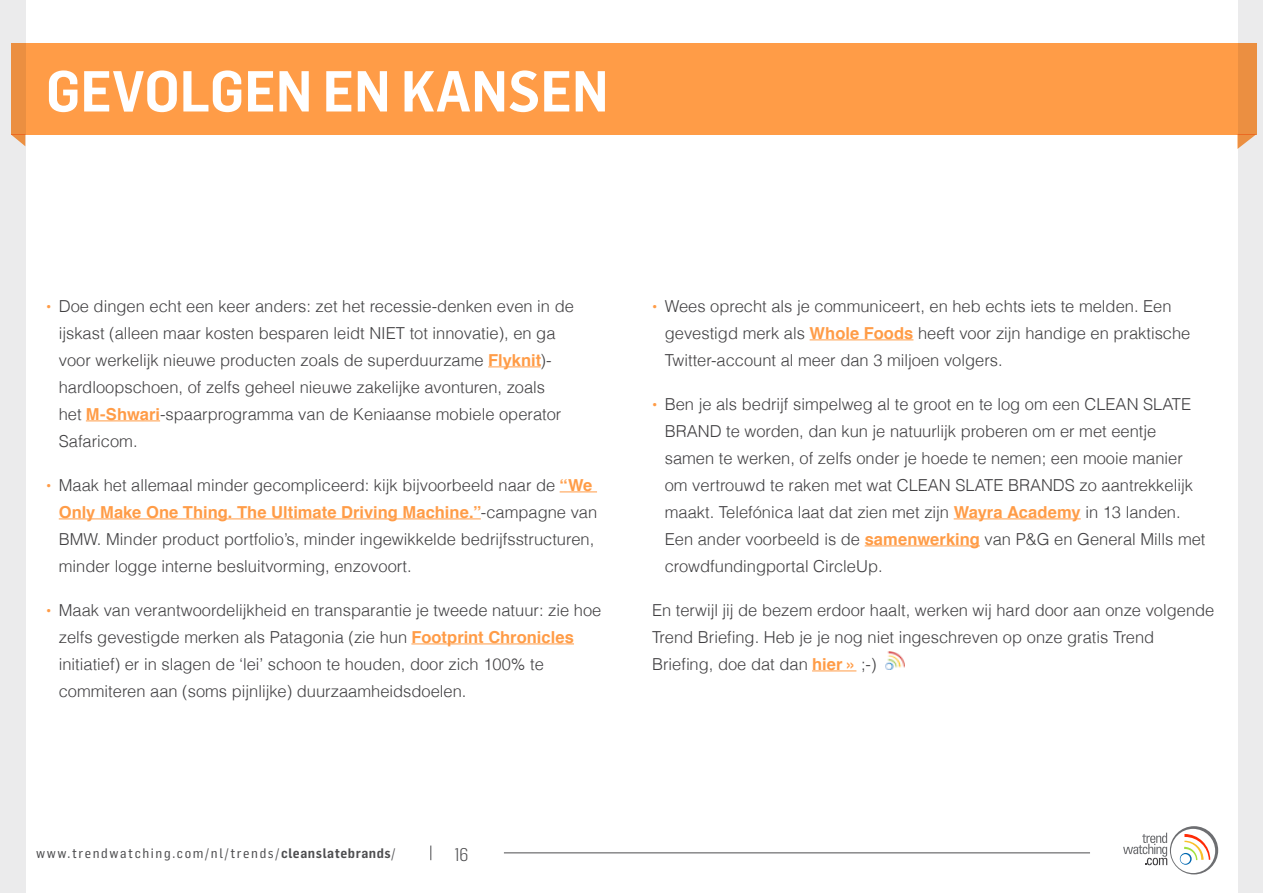
<style>
.page{position:relative;width:1263px;height:893px;background:#ebebec}
.page>*{position:absolute;margin:0;border:0;box-sizing:border-box;transform-origin:0 0}
.t1{font:600 56.55px "Flama Semicondensed";color:#fff}
.t2{font:300 18px "Flama Semicondensed";color:#4d4d4f}
.t3{font:300 16.5px/27px "Helvetica";color:#414042}
.t4{font:13.5px "Flama Semicondensed Basic";letter-spacing:.12em;color:#4d4d4f}
.s1{font-weight:700;font-size:15px;color:#ff9c47}
.s2{font-weight:700;color:#ff9c47}
.s3{font-family:"Flama Semicondensed";font-weight:600}
</style>
<div class="page">
<div style="left:26px;top:0;width:1211px;height:893px;background:#fff"></div>
<svg style="left:1123px;top:826px;width:95px;height:48px"></svg>
<hr style="left:504px;top:852px;width:586px;height:1px;background:#4d4d4f">
<svg style="left:430px;top:845px;width:1px;height:15px"></svg>
<svg style="left:11px;top:134px;width:14px;height:12px"></svg>
<svg style="left:1237px;top:134px;width:19px;height:15px"></svg>
<div style="left:11px;top:43px;width:1245px;height:91px;background:#ff9c47"></div>
<hr style="left:488px;top:366px;width:53px;height:1px;background:#ff9c47">
<hr style="left:86px;top:420px;width:74px;height:1px;background:#ff9c47">
<hr style="left:560px;top:491px;width:37px;height:1px;background:#ff9c47">
<hr style="left:59px;top:518px;width:422px;height:1px;background:#ff9c47">
<hr style="left:411px;top:643px;width:163px;height:1px;background:#ff9c47">
<hr style="left:810px;top:339px;width:103px;height:1px;background:#ff9c47">
<hr style="left:954px;top:518px;width:127px;height:1px;background:#ff9c47">
<hr style="left:865px;top:545px;width:115px;height:1px;background:#ff9c47">
<hr style="left:812px;top:670px;width:44px;height:1px;background:#ff9c47">
<img style="left:886px;top:651px;width:18px;height:19px">
<h1 class="t1" style="left:46px;top:54px;width:564px">GEVOLGEN EN KANSEN</h1>
<p class="t3" style="left:59px;top:291px;width:517px;text-indent:-13px"><span class="s1">•</span> Doe dingen echt een keer anders: zet het recessie-denken even in de ijskast (alleen maar kosten besparen leidt NIET tot innovatie), en ga voor werkelijk nieuwe producten zoals de superduurzame <span class="s2">Flyknit</span>)- hardloopschoen, of zelfs geheel nieuwe zakelijke avonturen, zoals<br>het <span class="s2">M-Shwari</span>-spaarprogramma van de Keniaanse mobiele operator Safaricom.</p>
<p class="t3" style="left:59px;top:470px;width:540px;text-indent:-13px"><span class="s1">•</span> Maak het allemaal minder gecompliceerd: kijk bijvoorbeeld naar de <span class="s2">“We Only Make One Thing. The Ultimate Driving Machine.”</span>-campagne van BMW. Minder product portfolio’s, minder ingewikkelde bedrijfsstructuren, minder logge interne besluitvorming, enzovoort.</p>
<p class="t3" style="left:59px;top:596px;width:544px;text-indent:-13px"><span class="s1">•</span> Maak van verantwoordelijkheid en transparantie je tweede natuur: zie hoe zelfs gevestigde merken als Patagonia (zie hun <span class="s2">Footprint Chronicles </span>initiatief) er in slagen de ‘lei’ schoon te houden, door zich 100% te commiteren aan (soms pijnlijke) duurzaamheidsdoelen.</p>
<p class="t3" style="left:665px;top:291px;width:527px;text-indent:-13px"><span class="s1">•</span> Wees oprecht als je communiceert, en heb echts iets te melden. Een gevestigd merk als <span class="s2">Whole Foods</span> heeft voor zijn handige en praktische<br>Twitter-account al meer dan 3 miljoen volgers.</p>
<p class="t3" style="left:665px;top:389px;width:542px;text-indent:-13px"><span class="s1">•</span> Ben je als bedrijf simpelweg al te groot en te log om een CLEAN SLATE BRAND te worden, dan kun je natuurlijk proberen om er met eentje samen te werken, of zelfs onder je hoede te nemen; een mooie manier om vertrouwd te raken met wat CLEAN SLATE BRANDS zo aantrekkelijk maakt. Telefónica laat dat zien met zijn <span class="s2">Wayra Academy</span> in 13 landen.<br>Een ander voorbeeld is de <span class="s2">samenwerking</span> van P&amp;G en General Mills met crowdfundingportal CircleUp.</p>
<p class="t3" style="left:652px;top:595px;width:564px">En terwijl jij de bezem erdoor haalt, werken wij hard door aan onze volgende<br>Trend Briefing. Heb je je nog niet ingeschreven op onze gratis Trend<br>Briefing, doe dat dan <span class="s2">hier »</span> ;-)</p>
<p class="t4" style="left:36px;top:845px;width:361px">www.trendwatching.com/nl/trends/<span class="s3">cleanslatebrands</span>/</p>
<p class="t2" style="left:455px;top:843px;width:15px">16</p>
</div>
